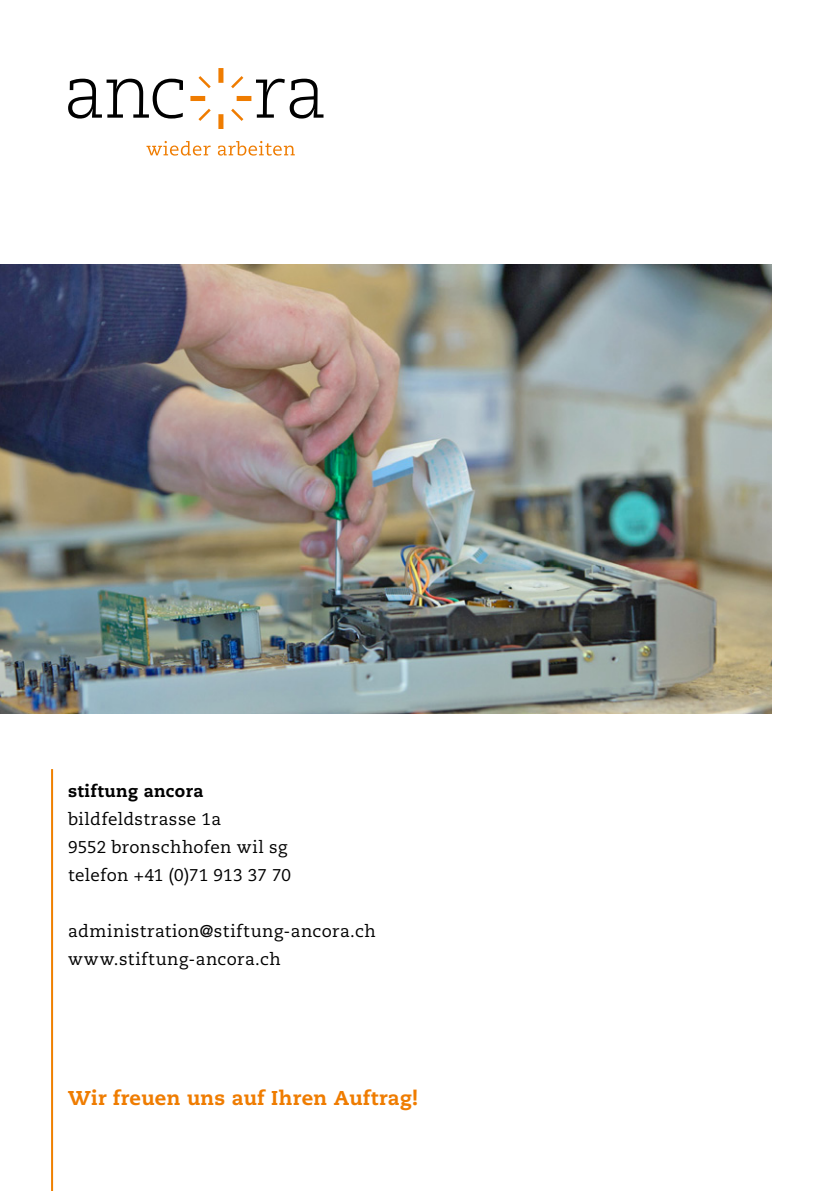
<style>
.page{position:relative;width:840px;height:1191px;background:#fff}
.page>*{position:absolute;margin:0;border:0;box-sizing:border-box;transform-origin:0 0}
.untertitel{font:800 20px "Caecilia LT Std";letter-spacing:.02em;color:#ef7c00}
.lauftext{font:17px "Caecilia LT Std";letter-spacing:.025em;color:#000}
.untertitel_informati{font:800 17px "Caecilia LT Std";letter-spacing:.025em;color:#000}
</style>
<div class="page">
<hr style="left:51px;top:769px;width:2px;height:422px;background:#ef8000">
<img style="left:0;top:265px;width:771px;height:448px">
<svg style="left:146px;top:141px;width:64px;height:15px"></svg>
<svg style="left:218px;top:141px;width:76px;height:15px"></svg>
<div style="left:218px;top:68px;width:5px;height:15px;background:#ef7c00"></div>
<div style="left:218px;top:114px;width:5px;height:15px;background:#ef7c00"></div>
<div style="left:190px;top:96px;width:15px;height:5px;background:#ef7c00"></div>
<div style="left:236px;top:96px;width:15px;height:5px;background:#ef7c00"></div>
<svg style="left:198px;top:76px;width:45px;height:45px"></svg>
<svg style="left:68px;top:79px;width:115px;height:40px"></svg>
<svg style="left:256px;top:79px;width:67px;height:40px"></svg>
<p class="untertitel_informati" style="left:68px;top:780px;width:137px">stiftung ancora</p>
<p class="lauftext" style="left:68px;top:809px;width:154px">bildfeldstrasse 1a</p>
<p class="lauftext" style="left:68px;top:837px;width:220px">9552 bronschhofen wil sg</p>
<p class="lauftext" style="left:68px;top:865px;width:224px">telefon +41 (0)71 913 37 70</p>
<p class="lauftext" style="left:68px;top:921px;width:309px">administration@stiftung-ancora.ch</p>
<p class="lauftext" style="left:68px;top:949px;width:214px">www.stiftung-ancora.ch</p>
<p class="untertitel" style="left:68px;top:1085px;width:351px">Wir freuen uns auf Ihren Auftrag!</p>
</div>
